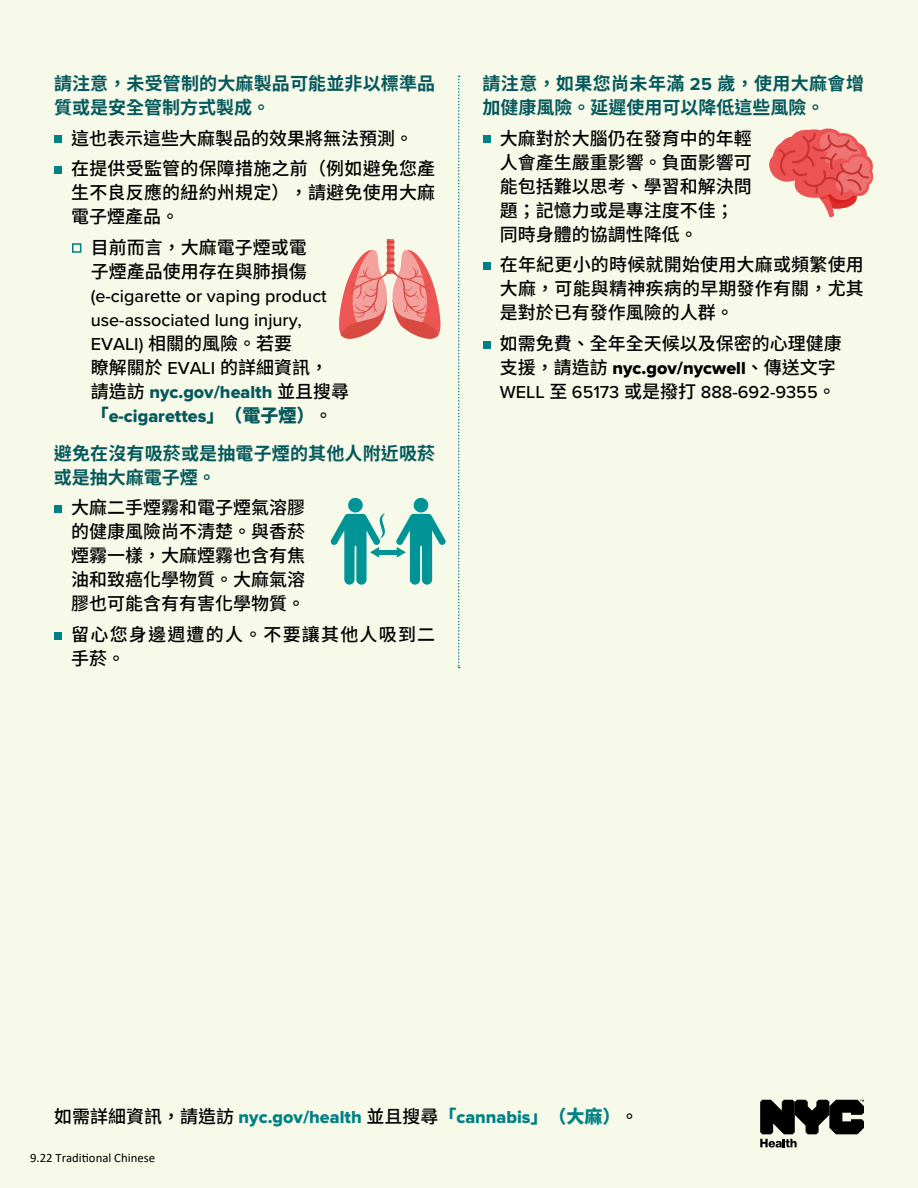
<style>
.page{position:relative;width:918px;height:1188px;background:#f7f9e9}
.page>*{position:absolute;margin:0;border:0;box-sizing:border-box;transform-origin:0 0}
.t1{font:500 18px/24px "Source Han Sans TC";color:#000}
.t2{font:700 18px/24px "Source Han Sans TC";letter-spacing:.01em;color:#05595c}
.t3{font:500 18px/24px "Proxima Nova";color:#000}
.t4{font:18px "Proxima Nova Extrabld";color:#008185}
.t5{font:18px/24px "Proxima Nova Extrabld";color:#05595c}
.t6{font:18px "Proxima Nova Extrabld";color:#000}
.t7{font:500 18px/24px "Source Han Sans TC";letter-spacing:.07em;color:#000}
.t8{font:12.75px "Calibri";color:#000}
.s1{font-family:"Proxima Nova"}
.s2{font-family:"Source Han Sans TC";font-weight:500;color:#000}
.s3{font-family:"Source Han Sans TC";font-weight:800}
.s4{font-family:"Source Han Sans TC";font-weight:500}
.s5{font-family:"Source Han Sans TC"}
</style>
<div class="page">
<div style="left:54px;top:135px;width:8px;height:8px;background:#008185"></div>
<div style="left:54px;top:166px;width:8px;height:8px;background:#008185"></div>
<div style="left:72px;top:243px;width:9px;height:10px;border:2px solid #008185"></div>
<div style="left:54px;top:505px;width:8px;height:8px;background:#008185"></div>
<div style="left:54px;top:632px;width:8px;height:8px;background:#008185"></div>
<div style="left:483px;top:135px;width:8px;height:8px;background:#008185"></div>
<div style="left:483px;top:262px;width:8px;height:8px;background:#008185"></div>
<div style="left:483px;top:341px;width:8px;height:8px;background:#008185"></div>
<svg style="left:458px;top:76px;width:2px;height:592px"></svg>
<svg style="left:339px;top:240px;width:102px;height:99px"></svg>
<svg style="left:769px;top:128px;width:104px;height:89px"></svg>
<svg style="left:760px;top:1100px;width:104px;height:48px"></svg>
<hr style="left:378px;top:550px;width:22px;height:4px;background:#009496">
<svg style="left:396px;top:497px;width:50px;height:88px"></svg>
<svg style="left:330px;top:497px;width:55px;height:88px"></svg>
<p class="t2" style="left:54px;top:72px;width:383px">請注意，未受管制的大麻製品可能並非以標準品質或是安全管制方式製成。</p>
<p class="t1" style="left:71px;top:123px;width:366px;line-height:30.8px">這也表示這些大麻製品的效果將無法預測。在提供受監管的保障措施之前（例如避免您產</p>
<p class="t1" style="left:71px;top:181px;width:366px">生不良反應的紐約州規定），請避免使用大麻電子煙產品。</p>
<p class="t1" style="left:91px;top:236px;width:218px">目前而言，大麻電子煙或電子煙產品使用存在與肺損傷</p>
<p class="t3" style="left:91px;top:284px;width:238px">(e-cigarette or vaping product use-associated lung injury,</p>
<p class="t1" style="left:91px;top:332px;width:239px"><span class="s1">EVALI)</span> 相關的風險。若要<br>瞭解關於 <span class="s1">EVALI</span> 的詳細資訊，</p>
<p class="t5" style="left:91px;top:381px;width:260px"><span class="s2">請造訪</span> nyc.gov/health <span class="s2">並且搜尋</span><span class="s3">「</span>e-cigarettes<span class="s3">」（電子煙）</span><span class="s2">。</span></p>
<p class="t2" style="left:54px;top:441px;width:383px">避免在沒有吸菸或是抽電子煙的其他人附近吸菸或是抽大麻電子煙。</p>
<p class="t1" style="left:71px;top:496px;width:236px;text-align:justify">大麻二手煙霧和電子煙氣溶膠的健康風險尚不清楚。與香菸煙霧一樣，大麻煙霧也含有焦油和致癌化學物質。大麻氣溶膠也可能含有有害化學物質。</p>
<p class="t7" style="left:71px;top:623px;width:366px">留心您身邊週遭的人。不要讓其他人吸到二手菸。</p>
<p class="t2" style="left:483px;top:72px;width:383px">請注意，如果您尚未年滿 <span class="s1">25</span> 歲，使用大麻會增加健康風險。延遲使用可以降低這些風險。</p>
<p class="t1" style="left:500px;top:127px;width:253px">大麻對於大腦仍在發育中的年輕人會產生嚴重影響。負面影響可能包括難以思考、學習和解決問題；記憶力或是專注度不佳；同時身體的協調性降低。</p>
<p class="t1" style="left:500px;top:253px;width:366px;text-align:justify">在年紀更小的時候就開始使用大麻或頻繁使用大麻，可能與精神疾病的早期發作有關，尤其是對於已有發作風險的人群。</p>
<p class="t1" style="left:500px;top:332px;width:344px">如需免費、全年全天候以及保密的心理健康</p>
<p class="t6" style="left:500px;top:360px;width:337px"><span class="s4">支援，請造訪</span> nyc.gov/nycwell<span class="s4">、傳送文字</span></p>
<p class="t3" style="left:500px;top:380px;width:337px">WELL <span class="s5">至</span> 65173 <span class="s5">或是撥打</span> 888-692-9355<span class="s5">。</span></p>
<p class="t4" style="left:54px;top:1109px;width:586px"><span class="s2">如需詳細資訊，請造訪</span> nyc.gov/health <span class="s2">並且搜尋</span><span class="s3">「</span>cannabis<span class="s3">」（大麻）</span><span class="s2">。</span></p>
<p class="t8" style="left:30px;top:1149px;width:127px">9.22 Traditional Chinese</p>
</div>
